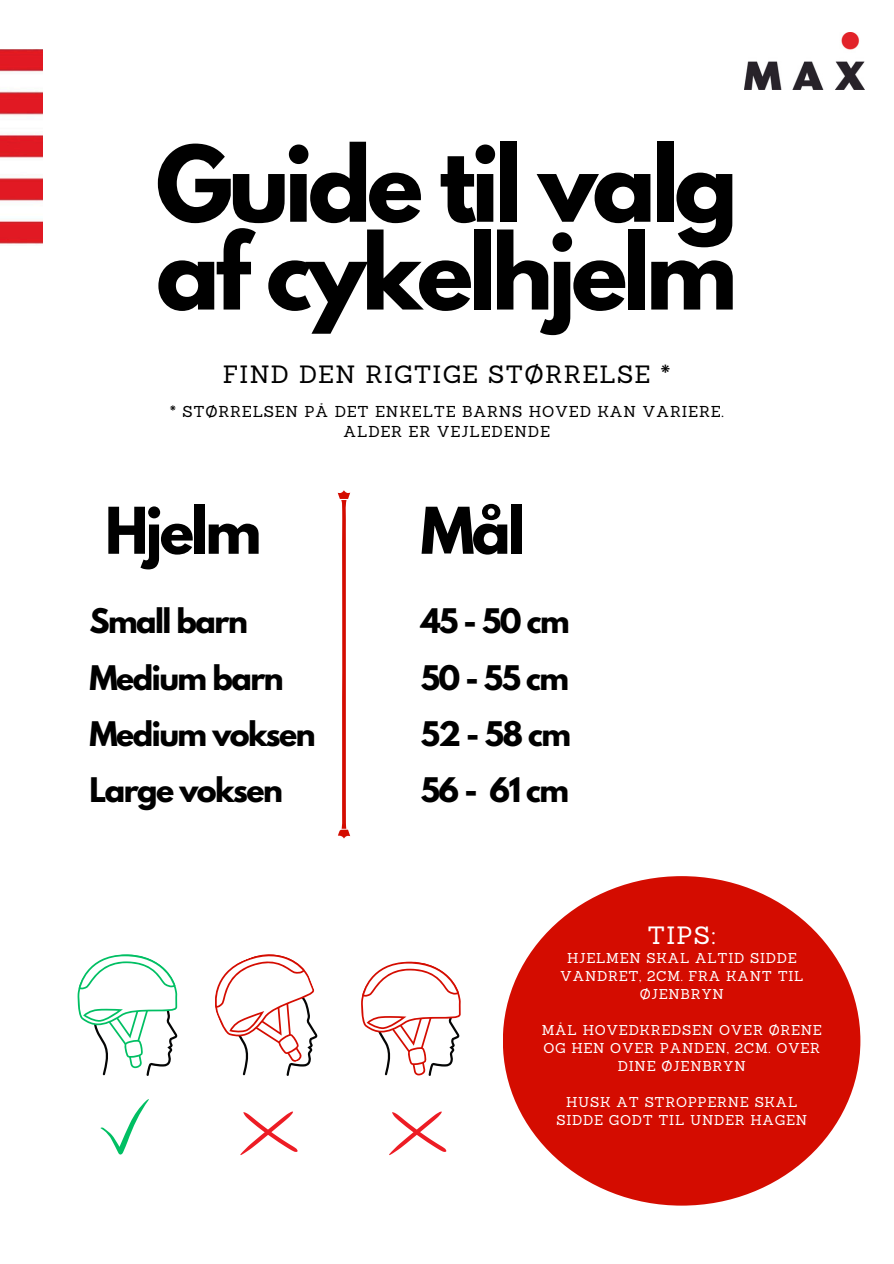
<style>
.page{position:relative;width:894px;height:1264px;background:#fff}
.page>*{position:absolute;margin:0;border:0;box-sizing:border-box;transform-origin:0 0}
.t1{font:700 93px/87.8px "League Spartan";letter-spacing:-.05em;color:#000}
.t2{font:700 57px "League Spartan";letter-spacing:-.05em;color:#000}
.t3{font:700 30px "League Spartan";letter-spacing:-.05em;color:#000}
.t4{font:24.3px "Sanchez";letter-spacing:.05em;color:#000}
.t5{font:24.3px "Sanchez";color:#fff}
.t6{font:15.3px "Sanchez";letter-spacing:.05em;color:#000}
.t7{font:13.8px/18px "Sanchez";letter-spacing:.05em;color:#fff;text-align:center}
</style>
<div class="page">
<img style="left:0;top:50px;width:42px;height:194px">
<img style="left:744px;top:33px;width:120px;height:56px">
<svg style="left:338px;top:490px;width:12px;height:348px"></svg>
<div style="left:502px;top:876px;width:358px;height:329px;background:#d40c00;border-radius:50%"></div>
<svg style="left:77px;top:954px;width:100px;height:121px"></svg>
<svg style="left:215px;top:954px;width:103px;height:121px"></svg>
<svg style="left:361px;top:961px;width:99px;height:114px"></svg>
<svg style="left:389px;top:1111px;width:57px;height:44px"></svg>
<svg style="left:240px;top:1111px;width:57px;height:44px"></svg>
<svg style="left:100px;top:1099px;width:49px;height:56px"></svg>
<h2 class="t1" style="left:156px;top:152px;width:583px">Guide til valg af cykelhjelm</h2>
<h3 class="t4" style="left:223px;top:358px;width:449px">FIND DEN RIGTIGE STØRRELSE *</h3>
<p class="t6" style="left:170px;top:402px;width:555px">* STØRRELSEN PÅ DET ENKELTE BARNS HOVED KAN VARIERE.</p>
<p class="t6" style="left:343px;top:421px;width:208px">ALDER ER VEJLEDENDE</p>
<h3 class="t2" style="left:105px;top:502px;width:158px">Hjelm</h3>
<h3 class="t2" style="left:420px;top:502px;width:106px">Mål</h3>
<h3 class="t3" style="left:89px;top:606px;width:160px">Small barn</h3>
<p class="t3" style="left:89px;top:662px;width:196px">Medium barn</p>
<h2 class="t3" style="left:89px;top:718px;width:228px">Medium voksen</h2>
<h3 class="t3" style="left:89px;top:775px;width:195px">Large voksen</h3>
<h3 class="t3" style="left:420px;top:606px;width:150px">45 - 50 cm</h3>
<h3 class="t3" style="left:420px;top:662px;width:150px">50 - 55 cm</h3>
<h3 class="t3" style="left:420px;top:718px;width:152px">52 - 58 cm</h3>
<p class="t3" style="left:420px;top:775px;width:150px">56 - 61 cm</p>
<h1 class="t5" style="left:647px;top:919px;width:69px">TIPS:</h1>
<h4 class="t7" style="left:560px;top:948px;width:245px">HJELMEN SKAL ALTID SIDDE<br>VANDRET, 2CM. FRA KANT TIL<br>ØJENBRYN</h4>
<p class="t7" style="left:541px;top:1020px;width:281px">MÅL HOVEDKREDSEN OVER ØRENE<br>OG HEN OVER PANDEN, 2CM. OVER<br>DINE ØJENBRYN</p>
<p class="t7" style="left:556px;top:1092px;width:252px">HUSK AT STROPPERNE SKAL<br>SIDDE GODT TIL UNDER HAGEN</p>
</div>
